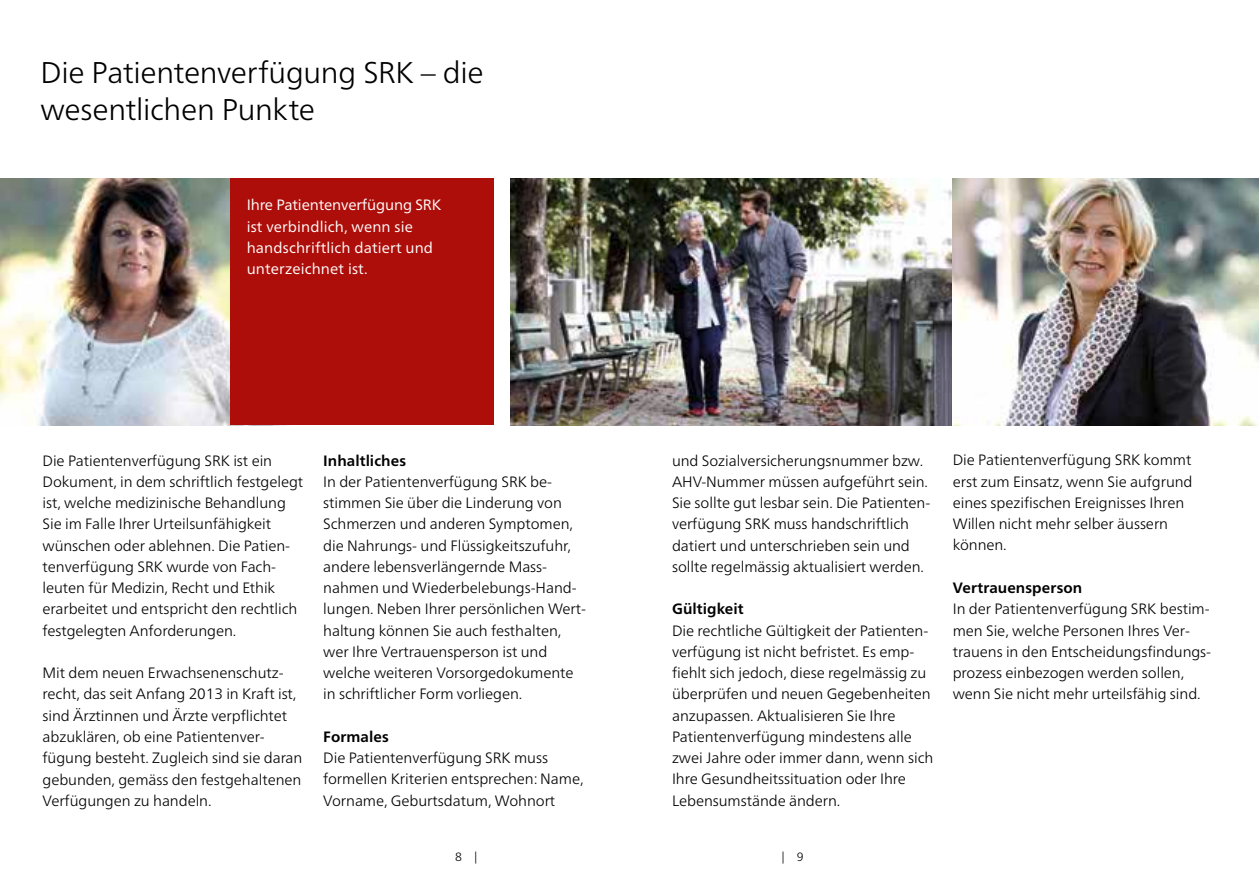
<style>
.page{position:relative;width:1259px;height:893px;background:#fff}
.page>*{position:absolute;margin:0;border:0;box-sizing:border-box;transform-origin:0 0}
.t1{font:300 30px/37.5px "Frutiger Neue LTW1 G";letter-spacing:-.01em;color:#000}
.t2{font:300 15px/21.3px "Frutiger Neue LTW1 G";letter-spacing:-.005em;color:#000}
.t3{font:15px/21.3px "Frutiger Neue LTW1 G";letter-spacing:.01em;color:#fff}
.t4{font:700 15px "Frutiger Neue LTW1 G";letter-spacing:.005em;color:#000}
.t5{font:300 12px "Frutiger Neue LTW1 G";color:#000}
</style>
<div class="page">
<img style="left:0;top:179px;width:230px;height:246px">
<img style="left:510px;top:179px;width:119px;height:246px">
<img style="left:629px;top:179px;width:323px;height:246px">
<img style="left:952px;top:179px;width:307px;height:246px">
<div style="left:230px;top:179px;width:263px;height:246px;background:#ae0e09"></div>
<h1 class="t1" style="left:40px;top:53px;width:445px">Die Patientenverfügung SRK – die wesentlichen Punkte</h1>
<p class="t3" style="left:247px;top:194px;width:196px">Ihre Patientenverfügung SRK ist verbindlich, wenn sie handschriftlich datiert und unterzeichnet ist.</p>
<p class="t2" style="left:43px;top:450px;width:262px">Die Patientenverfügung SRK ist ein Dokument, in dem schriftlich festgelegt ist, welche medizinische Behandlung Sie im Falle Ihrer Urteilsunfähigkeit wünschen oder ablehnen. Die Patien&shy;tenverfügung SRK wurde von Fach&shy;leuten für Medizin, Recht und Ethik erarbeitet und entspricht den rechtlich festgelegten Anforderungen.</p>
<p class="t2" style="left:43px;top:662px;width:261px">Mit dem neuen Erwachsenenschutz&shy;recht, das seit Anfang 2013 in Kraft ist, sind Ärztinnen und Ärzte verpflichtet abzuklären, ob eine Patientenver&shy;fügung besteht. Zugleich sind sie daran gebunden, gemäss den festgehaltenen Verfügungen zu handeln.</p>
<p class="t4" style="left:323px;top:451px;width:84px">Inhaltliches</p>
<p class="t2" style="left:323px;top:471px;width:264px">In der Patientenverfügung SRK be&shy;stimmen Sie über die Linderung von Schmerzen und anderen Symptomen, die Nahrungs- und Flüssigkeitszufuhr, andere lebensverlängernde Mass&shy;nahmen und Wiederbelebungs-Hand&shy;lungen. Neben Ihrer persönlichen Wert&shy;haltung können Sie auch festhalten, wer Ihre Vertrauensperson ist und welche weiteren Vorsorgedokumente in schriftlicher Form vorliegen.</p>
<p class="t4" style="left:323px;top:728px;width:67px">Formales</p>
<p class="t2" style="left:323px;top:747px;width:262px">Die Patientenverfügung SRK muss formellen Kriterien entsprechen: Name,<br>Vorname, Geburtsdatum, Wohnort</p>
<p class="t2" style="left:672px;top:450px;width:260px">und Sozialversicherungsnummer bzw.<br>AHV-Nummer müssen aufgeführt sein.<br>Sie sollte gut lesbar sein. Die Patienten&shy;verfügung SRK muss handschriftlich datiert und unterschrieben sein und sollte regelmässig aktualisiert werden.</p>
<p class="t4" style="left:672px;top:600px;width:73px">Gültigkeit</p>
<p class="t2" style="left:672px;top:620px;width:263px">Die rechtliche Gültigkeit der Patienten&shy;verfügung ist nicht befristet. Es emp&shy;fiehlt sich jedoch, diese regelmässig zu überprüfen und neuen Gegebenheiten anzupassen. Aktualisieren Sie Ihre Patientenverfügung mindestens alle zwei Jahre oder immer dann, wenn sich Ihre Gesundheitssituation oder Ihre Lebensumstände ändern.</p>
<p class="t5" style="left:455px;top:850px;width:24px">8 |</p>
<p class="t5" style="left:781px;top:850px;width:24px">| 9</p>
<p class="t2" style="left:952px;top:449px;width:241px">Die Patientenverfügung SRK kommt erst zum Einsatz, wenn Sie aufgrund eines spezifischen Ereignisses Ihren<br>Willen nicht mehr selber äussern können.</p>
<p class="t4" style="left:952px;top:579px;width:131px">Vertrauensperson</p>
<p class="t2" style="left:952px;top:598px;width:260px">In der Patientenverfügung SRK bestim&shy;men Sie, welche Personen Ihres Ver&shy;trauens in den Entscheidungsfindungs&shy;prozess einbezogen werden sollen, wenn Sie nicht mehr urteilsfähig sind.</p>
</div>
